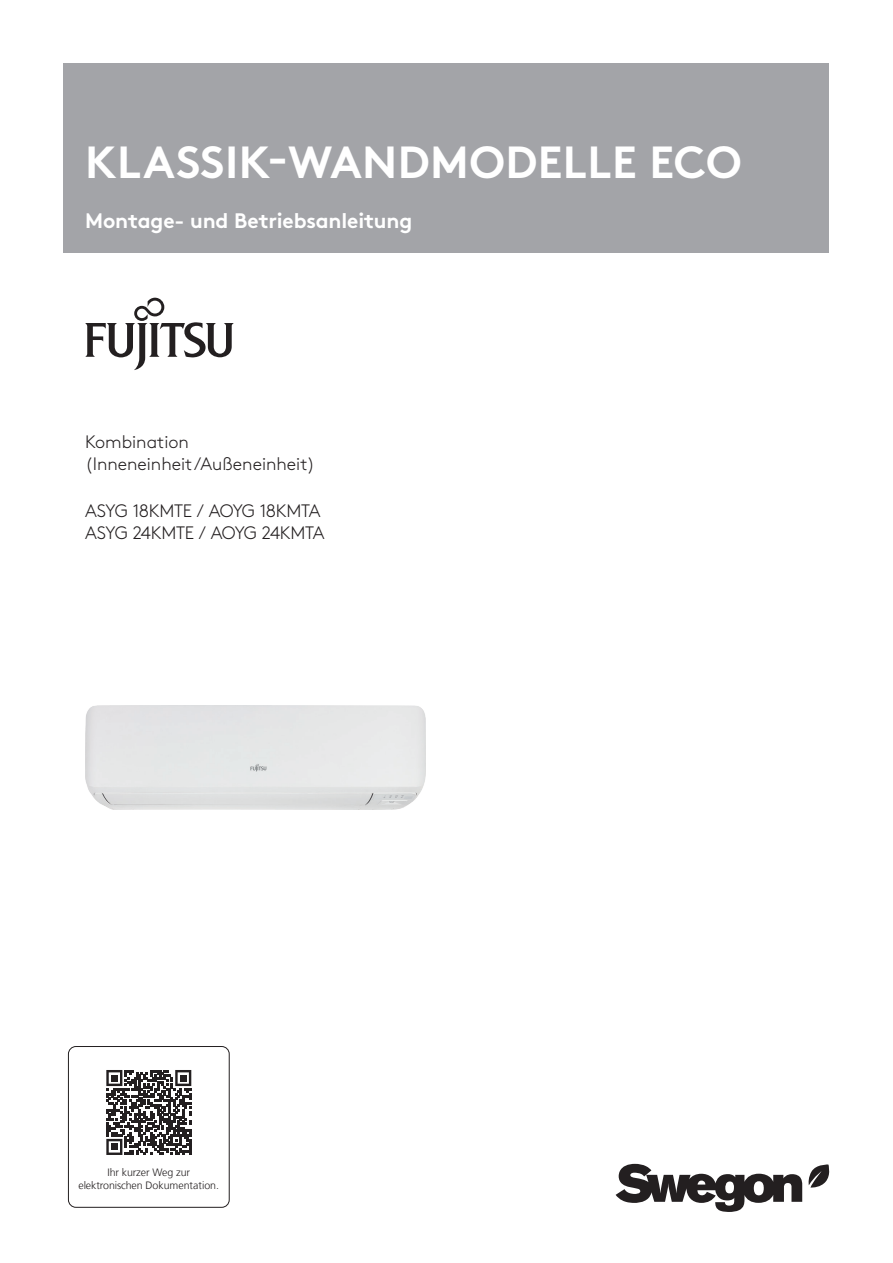
<style>
.page{position:relative;width:893px;height:1263px;background:#fff}
.page>*{position:absolute;margin:0;border:0;box-sizing:border-box;transform-origin:0 0}
.t1{font:700 45px "Swegon Brown";letter-spacing:.01em;color:#fff}
.t2{font:700 21px "Swegon Brown";letter-spacing:-.01em;color:#fff}
.t3{font:300 18px/21.6px "Swegon Brown";letter-spacing:-.005em;color:#231f20}
.t4{font:300 10.65px/12.8px "Frutiger LT";letter-spacing:-.01em;color:#231f20;text-align:center}
</style>
<div class="page">
<svg style="left:616px;top:1164px;width:186px;height:48px"></svg>
<svg style="left:808px;top:1164px;width:21px;height:24px"></svg>
<svg style="left:85px;top:298px;width:149px;height:72px"></svg>
<div style="left:64px;top:64px;width:765px;height:189px;background:#a3a4a8"></div>
<img style="left:85px;top:706px;width:340px;height:104px">
<div style="left:68px;top:1046px;width:162px;height:161px;border:1px solid #231f20;border-radius:8px"></div>
<svg style="left:106px;top:1070px;width:85px;height:85px"></svg>
<div style="left:111px;top:1074px;width:7px;height:7px;background:#231f20"></div>
<div style="left:180px;top:1074px;width:7px;height:7px;background:#231f20"></div>
<div style="left:111px;top:1143px;width:7px;height:7px;background:#231f20"></div>
<h1 class="t1" style="left:85px;top:126px;width:658px">KLASSIK-WANDMODELLE ECO</h1>
<p class="t2" style="left:85px;top:204px;width:329px">Montage- und Betriebsanleitung</p>
<p class="t3" style="left:85px;top:430px;width:232px">Kombination (Inneneinheit/Außeneinheit)</p>
<p class="t3" style="left:85px;top:499px;width:241px">ASYG 18KMTE / AOYG 18KMTA<br>ASYG 24KMTE / AOYG 24KMTA</p>
<p class="t4" style="left:78px;top:1166px;width:142px">Ihr kurzer Weg zur elektronischen Dokumentation.</p>
</div>
